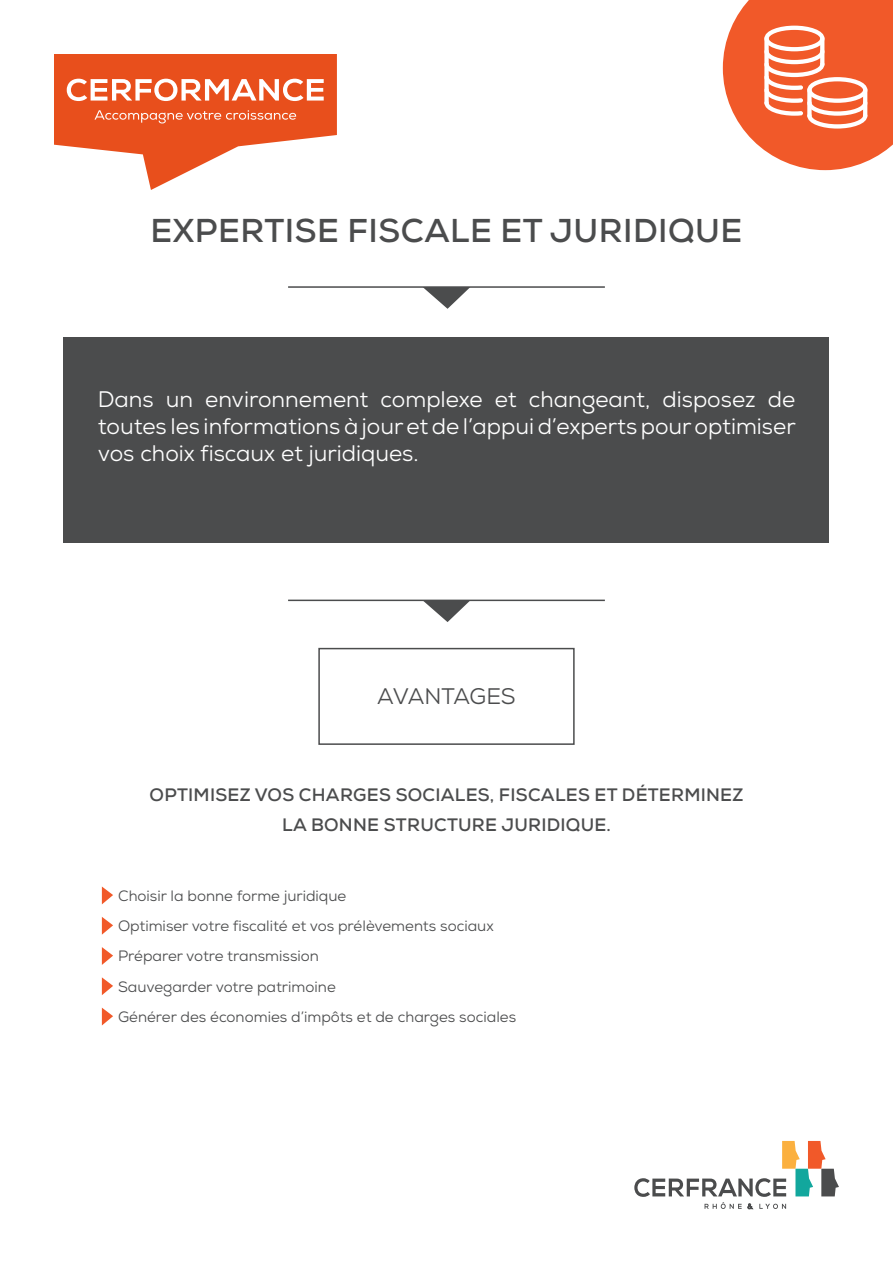
<style>
.page{position:relative;width:893px;height:1263px;background:#fff}
.page>*{position:absolute;margin:0;border:0;box-sizing:border-box;transform-origin:0 0}
.t1{font:700 33px "Nexa";letter-spacing:.015em;color:#4b4c4d}
.t2{font:22.5px/27px "Nexa";color:#fff;text-align:justify}
.t3{font:22.5px "Nexa";letter-spacing:-.02em;color:#4b4c4d}
.t4{font:700 18px "Nexa";letter-spacing:.015em;color:#4b4c4d}
.t5{font:15px "Nexa";color:#4b4c4d}
</style>
<div class="page">
<div style="left:64px;top:337px;width:765px;height:205px;background:#4b4c4d"></div>
<div style="left:318px;top:648px;width:257px;height:97px;border:2px solid #4b4c4d"></div>
<svg style="left:424px;top:288px;width:46px;height:21px"></svg>
<svg style="left:423px;top:601px;width:47px;height:21px"></svg>
<hr style="left:288px;top:286px;width:317px;height:2px;background:#4b4c4d">
<hr style="left:288px;top:600px;width:317px;height:1px;background:#4b4c4d">
<svg style="left:102px;top:886px;width:11px;height:18px"></svg>
<svg style="left:102px;top:947px;width:11px;height:18px"></svg>
<svg style="left:102px;top:917px;width:11px;height:18px"></svg>
<svg style="left:102px;top:977px;width:11px;height:18px"></svg>
<svg style="left:102px;top:1008px;width:11px;height:17px"></svg>
<svg style="left:54px;top:54px;width:283px;height:136px"></svg>
<svg style="left:634px;top:1141px;width:205px;height:68px"></svg>
<svg style="left:723px;top:0;width:170px;height:170px"></svg>
<div style="left:764px;top:36px;width:5px;height:69px;background:#fff;border-radius:2px"></div>
<hr style="left:820px;top:36px;width:4px;height:30px;background:#fff;border-radius:2px">
<p class="t1" style="left:151px;top:210px;width:593px">EXPERTISE FISCALE ET JURIDIQUE</p>
<p class="t2" style="left:98px;top:386px;width:699px">Dans un environnement complexe et changeant, disposez de toutes les informations à jour et de l’appui d’experts pour optimiser vos choix fiscaux et juridiques.</p>
<p class="t3" style="left:377px;top:682px;width:140px">AVANTAGES</p>
<p class="t4" style="left:150px;top:783px;width:595px">OPTIMISEZ VOS CHARGES SOCIALES, FISCALES ET DÉTERMINEZ</p>
<p class="t4" style="left:282px;top:813px;width:330px">LA BONNE STRUCTURE JURIDIQUE.</p>
<p class="t5" style="left:118px;top:886px;width:230px">Choisir la bonne forme juridique</p>
<p class="t5" style="left:118px;top:916px;width:377px">Optimiser votre fiscalité et vos prélèvements sociaux</p>
<p class="t5" style="left:118px;top:946px;width:202px">Préparer votre transmission</p>
<p class="t5" style="left:118px;top:977px;width:219px">Sauvegarder votre patrimoine</p>
<p class="t5" style="left:118px;top:1007px;width:400px">Générer des économies d’impôts et de charges sociales</p>
</div>
